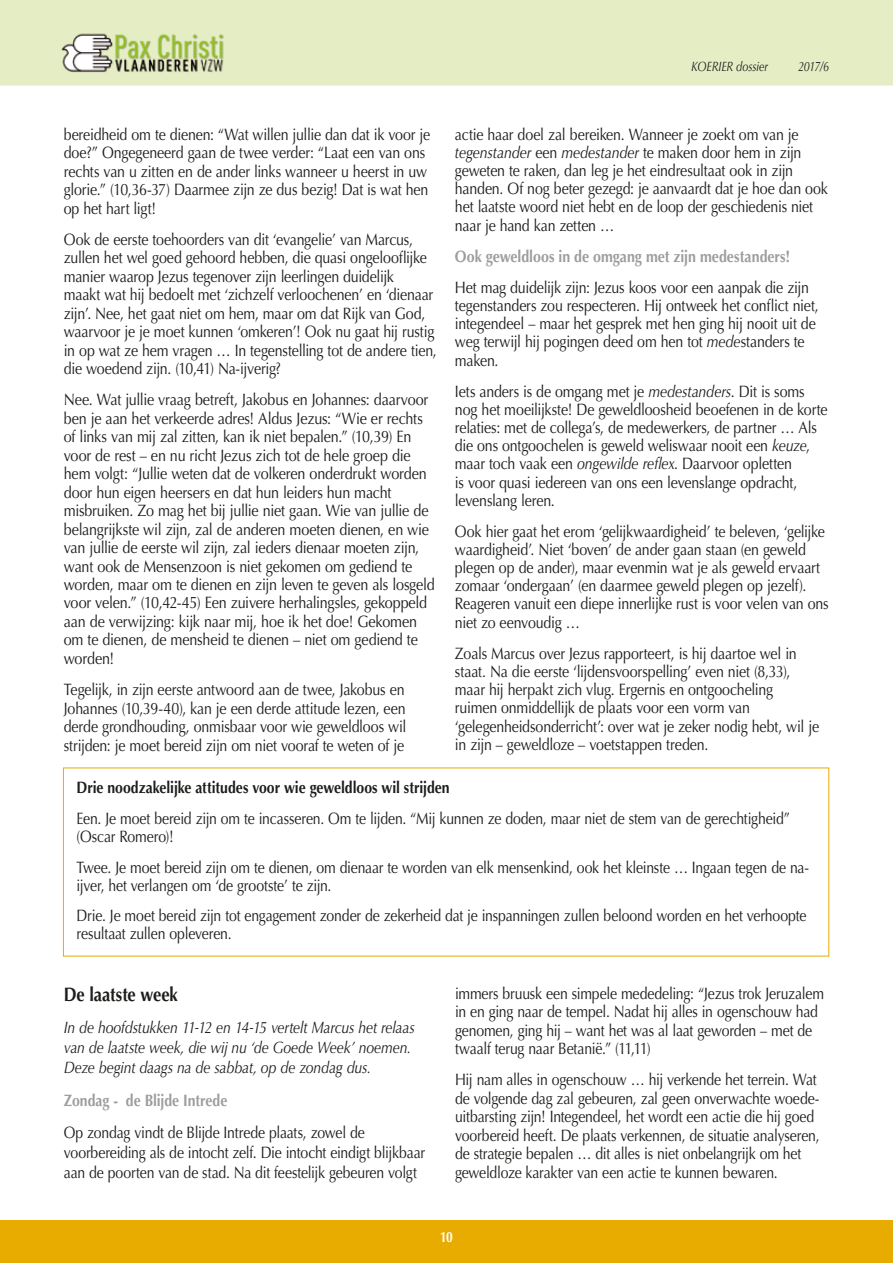
<style>
.page{position:relative;width:893px;height:1263px;background:#fff}
.page>*{position:absolute;margin:0;border:0;box-sizing:border-box;transform-origin:0 0}
.t1{font:700 19.5px "Optima LT Std";letter-spacing:-.005em;color:#1d1d1b;scale:.85 1}
.t2{font:16.5px/18.1px "Optima LT Std";letter-spacing:-.015em;color:#1d1d1b;scale:.86 1}
.t3{font:16.5px/18.5px "Optima LT Std";letter-spacing:-.015em;color:#1d1d1b;scale:.85 1}
.t4{font:16.5px/18.5px "Optima LT Std";letter-spacing:-.015em;color:#1d1d1b;scale:.87 1}
.t5{font:italic 16.5px/19.8px "Optima LT Std";letter-spacing:-.01em;color:#1d1d1b;scale:.85 1}
.t6{font:700 16.5px "Optima LT Std";letter-spacing:-.005em;color:#1d1d1b;scale:.85 1}
.t7{font:700 16.5px "Optima LT Std";color:#9d9d9c;scale:.86 1}
.t8{font:700 16.5px "Optima LT Std";color:#9d9d9c;scale:.85 1}
.t9{font:700 15px "Optima LT Std";color:#fff;scale:.8 1}
.t10{font:italic 13.5px "Optima LT Std";letter-spacing:-.015em;color:#1d1d1b;scale:.8 1}
.s1{font-style:italic}
</style>
<div class="page">
<div style="left:0;top:0;width:893px;height:85px;background:#e4edc4"></div>
<div style="left:0;top:1220px;width:893px;height:43px;background:#e8ac00"></div>
<p class="t10" style="left:691px;top:58px;width:98px">KOERIER dossier</p>
<p class="t10" style="left:798px;top:58px;width:40px">2017/6</p>
<p class="t2" style="left:64px;top:125px;width:428px">bereidheid om te dienen: “Wat willen jullie dan dat ik voor je doe?” Ongegeneerd gaan de twee verder: “Laat een van ons rechts van u zitten en de ander links wanneer u heerst in uw glorie.” (10,36-37) Daarmee zijn ze dus bezig! Dat is wat hen op het hart ligt!</p>
<p class="t2" style="left:64px;top:230px;width:435px">Ook de eerste toehoorders van dit ‘evangelie’ van Marcus, zullen het wel goed gehoord hebben, die quasi ongelooflijke manier waarop Jezus tegenover zijn leerlingen duidelijk<br>maakt wat hij bedoelt met ‘zichzelf verloochenen’ en ‘dienaar zijn’. Nee, het gaat niet om hem, maar om dat Rijk van God, waarvoor je je moet kunnen ‘omkeren’! Ook nu gaat hij rustig in op wat ze hem vragen … In tegenstelling tot de andere tien, die woedend zijn. (10,41) Na-ijverig?</p>
<p class="t4" style="left:64px;top:391px;width:428px">Nee. Wat jullie vraag betreft, Jakobus en Johannes: daarvoor ben je aan het verkeerde adres! Aldus Jezus: “Wie er rechts of links van mij zal zitten, kan ik niet bepalen.” (10,39) En voor de rest – en nu richt Jezus zich tot de hele groep die hem volgt: “Jullie weten dat de volkeren onderdrukt worden door hun eigen heersers en dat hun leiders hun macht misbruiken. Zo mag het bij jullie niet gaan. Wie van jullie de belangrijkste wil zijn, zal de anderen moeten dienen, en wie van jullie de eerste wil zijn, zal ieders dienaar moeten zijn, want ook de Mensenzoon is niet gekomen om gediend te worden, maar om te dienen en zijn leven te geven als losgeld voor velen.” (10,42-45) Een zuivere herhalingsles, gekoppeld aan de verwijzing: kijk naar mij, hoe ik het doe! Gekomen om te dienen, de mensheid te dienen – niet om gediend te worden!</p>
<p class="t2" style="left:64px;top:680px;width:400px;text-align:justify">Tegelijk, in zijn eerste antwoord aan de twee, Jakobus en Johannes (10,39-40), kan je een derde attitude lezen, een derde grondhouding, onmisbaar voor wie geweldloos wil strijden: je moet bereid zijn om niet vooraf te weten of je</p>
<p class="t2" style="left:455px;top:125px;width:435px">actie haar doel zal bereiken. Wanneer je zoekt om van je <span class="s1">tegenstander</span> een <span class="s1">medestander</span> te maken door hem in zijn geweten te raken, dan leg je het eindresultaat ook in zijn handen. Of nog beter gezegd: je aanvaardt dat je hoe dan ook het laatste woord niet hebt en de loop der geschiedenis niet naar je hand kan zetten …</p>
<p class="t7" style="left:455px;top:247px;width:391px">Ook geweldloos in de omgang met zijn medestanders!</p>
<p class="t2" style="left:455px;top:278px;width:425px">Het mag duidelijk zijn: Jezus koos voor een aanpak die zijn tegenstanders zou respecteren. Hij ontweek het conflict niet, integendeel – maar het gesprek met hen ging hij nooit uit de weg terwijl hij pogingen deed om hen tot <span class="s1">mede</span>standers te maken.</p>
<p class="t2" style="left:455px;top:382px;width:435px">Iets anders is de omgang met je <span class="s1">medestanders</span>. Dit is soms nog het moeilijkste! De geweldloosheid beoefenen in de korte relaties: met de collega’s, de medewerkers, de partner … Als die ons ontgoochelen is geweld weliswaar nooit een <span class="s1">keuze</span>, maar toch vaak een <span class="s1">ongewilde reflex</span>. Daarvoor opletten<br>is voor quasi iedereen van ons een levenslange opdracht, levenslang leren.</p>
<p class="t2" style="left:455px;top:522px;width:436px">Ook hier gaat het erom ‘gelijkwaardigheid’ te beleven, ‘gelijke waardigheid’. Niet ‘boven’ de ander gaan staan (en geweld plegen op de ander), maar evenmin wat je als geweld ervaart zomaar ‘ondergaan’ (en daarmee geweld plegen op jezelf).<br>Reageren vanuit een diepe innerlijke rust is voor velen van ons niet zo eenvoudig …</p>
<p class="t2" style="left:455px;top:644px;width:425px">Zoals Marcus over Jezus rapporteert, is hij daartoe wel in staat. Na die eerste ‘lijdensvoorspelling’ even niet (8,33), maar hij herpakt zich vlug. Ergernis en ontgoocheling ruimen onmiddellijk de plaats voor een vorm van ‘gelegenheidsonderricht’: over wat je zeker nodig hebt, wil je in zijn – geweldloze – voetstappen treden.</p>
<p class="t6" style="left:77px;top:778px;width:441px">Drie noodzakelijke attitudes voor wie geweldloos wil strijden</p>
<p class="t3" style="left:77px;top:809px;width:841px;line-height:18px">Een. Je moet bereid zijn om te incasseren. Om te lijden. “Mij kunnen ze doden, maar niet de stem van de gerechtigheid” (Oscar Romero)!</p>
<p class="t3" style="left:77px;top:858px;width:863px;line-height:18px">Twee. Je moet bereid zijn om te dienen, om dienaar te worden van elk mensenkind, ook het kleinste … Ingaan tegen de na&shy;ijver, het verlangen om ‘de grootste’ te zijn.</p>
<p class="t3" style="left:77px;top:907px;width:860px;line-height:18px">Drie. Je moet bereid zijn tot engagement zonder de zekerheid dat je inspanningen zullen beloond worden en het verhoopte resultaat zullen opleveren.</p>
<p class="t1" style="left:64px;top:983px;width:136px">De laatste week</p>
<p class="t5" style="left:64px;top:1018px;width:415px">In de hoofdstukken 11-12 en 14-15 vertelt Marcus het relaas van de laatste week, die wij nu ‘de Goede Week’ noemen.<br>Deze begint daags na de sabbat, op de zondag dus.</p>
<p class="t8" style="left:64px;top:1090px;width:194px">Zondag - de Blijde Intrede</p>
<p class="t3" style="left:64px;top:1123px;width:427px;line-height:19.8px">Op zondag vindt de Blijde Intrede plaats, zowel de voorbereiding als de intocht zelf. Die intocht eindigt blijkbaar aan de poorten van de stad. Na dit feestelijk gebeuren volgt</p>
<p class="t3" style="left:455px;top:984px;width:436px">immers bruusk een simpele mededeling: “Jezus trok Jeruzalem in en ging naar de tempel. Nadat hij alles in ogenschouw had genomen, ging hij – want het was al laat geworden – met de twaalf terug naar Betanië.” (11,11)</p>
<p class="t3" style="left:455px;top:1071px;width:430px">Hij nam alles in ogenschouw … hij verkende het terrein. Wat de volgende dag zal gebeuren, zal geen onverwachte woede&shy;uitbarsting zijn! Integendeel, het wordt een actie die hij goed voorbereid heeft. De plaats verkennen, de situatie analyseren, de strategie bepalen … dit alles is niet onbelangrijk om het geweldloze karakter van een actie te kunnen bewaren.</p>
<p class="t9" style="left:440px;top:1228px;width:17px">10</p>
</div>
